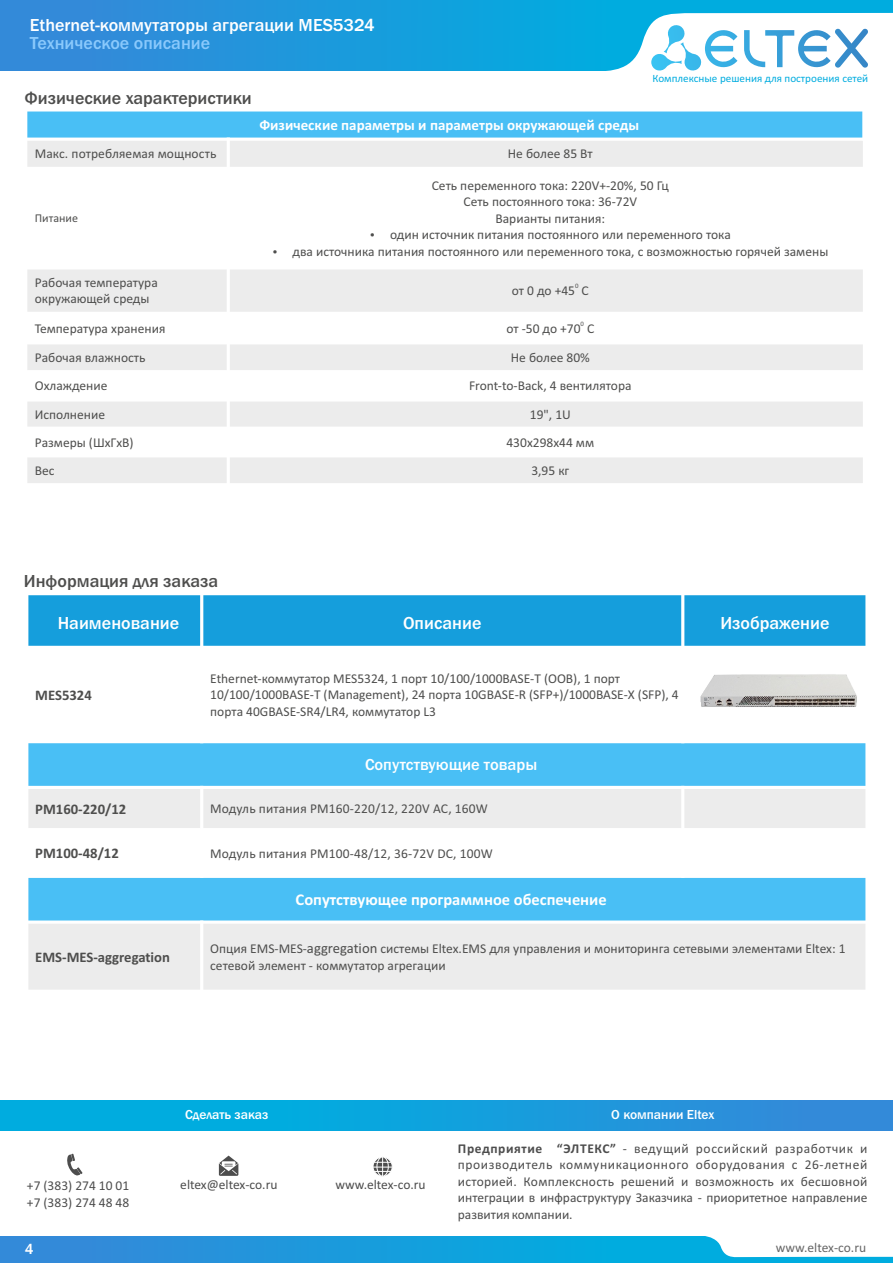
<style>
.page{position:relative;width:893px;height:1263px;background:#fff}
.page>*{position:absolute;margin:0;border:0;box-sizing:border-box;transform-origin:0 0}
.t1{font:500 18px "Franklin Gothic";color:#fff}
.t2{font:500 18px "Franklin Gothic";color:#4e4e4d}
.t3{font:500 18px "Franklin Gothic";color:#8ac9fc}
.t4{font:700 16.5px "Calibri";color:#fff}
.t5{font:500 16.5px "Franklin Gothic";color:#fff}
.t6{font:700 15px "Calibri";color:#fff}
.t7{font:500 15px "Franklin Gothic";color:#fff}
.t8{font:700 14.7px "Calibri";color:#4e4e4d}
.t9{font:13.5px/16.5px "Calibri";color:#4e4e4d}
.t10{font:13.5px/16.5px "Calibri";color:#4d4d4d;text-align:justify}
.t11{font:500 13.5px "Franklin Gothic";color:#fff}
.t12{font:13.5px "Calibri";color:#666}
.t13{font:12px "Calibri";color:#4e4e4d}
.t14{font:11.1px "Calibri";color:#00acdf}
.t15{font:6.75px "Calibri";color:#4e4e4d}
.s1{font-size:14.7px}
.s2{font-weight:700}
</style>
<div class="page">
<div style="left:0;top:0;width:893px;height:71px;background:linear-gradient(to right,#3489d9,#00b4e0)"></div>
<svg style="left:589px;top:13px;width:304px;height:58px"></svg>
<div style="left:0;top:1100px;width:893px;height:30px;background:linear-gradient(to right,#00b4e0,#3489d9)"></div>
<svg style="left:219px;top:1155px;width:19px;height:21px"></svg>
<div style="left:373px;top:1156px;width:20px;height:21px;background:#fafafa;border:1px solid #fff;border-radius:50%"></div>
<div style="left:376px;top:1156px;width:13px;height:20px;background:#fefefe;border:1px solid #fff;border-radius:50%"></div>
<svg style="left:373px;top:1157px;width:19px;height:19px"></svg>
<div style="left:0;top:1236px;width:893px;height:27px;background:linear-gradient(to right,#3489d9,#00b4e0)"></div>
<svg style="left:703px;top:1236px;width:190px;height:21px"></svg>
<div style="left:27px;top:594px;width:175px;height:53px;background:#159edc"></div>
<div style="left:202px;top:594px;width:481px;height:53px;background:#159edc"></div>
<div style="left:683px;top:594px;width:184px;height:53px;background:#159edc"></div>
<div style="left:27px;top:742px;width:840px;height:45px;background:#49bff5"></div>
<div style="left:27px;top:787px;width:175px;height:43px;background:#ececec"></div>
<div style="left:202px;top:787px;width:481px;height:43px;background:#ececec"></div>
<div style="left:683px;top:787px;width:184px;height:43px;background:#ececec"></div>
<div style="left:27px;top:876px;width:840px;height:46px;background:#49bff5"></div>
<div style="left:27px;top:922px;width:175px;height:69px;background:#ececec"></div>
<div style="left:202px;top:922px;width:665px;height:69px;background:#ececec"></div>
<hr style="left:25px;top:592px;width:3px;height:401px;background:#fff">
<hr style="left:200px;top:786px;width:3px;height:92px;background:#fff">
<hr style="left:200px;top:592px;width:3px;height:151px;background:#fff">
<hr style="left:200px;top:920px;width:3px;height:73px;background:#fff">
<hr style="left:681px;top:786px;width:3px;height:92px;background:#fff">
<hr style="left:681px;top:592px;width:3px;height:151px;background:#fff">
<hr style="left:865px;top:592px;width:4px;height:401px;background:#fff">
<hr style="left:25px;top:990px;width:844px;height:3px;background:#fff">
<svg style="left:28px;top:920px;width:838px;height:4px;fill:#fff"></svg>
<hr style="left:25px;top:875px;width:844px;height:3px;background:#fff">
<hr style="left:25px;top:828px;width:844px;height:3px;background:#fff">
<hr style="left:25px;top:786px;width:844px;height:3px;background:#fff">
<hr style="left:25px;top:740px;width:844px;height:3px;background:#fff">
<hr style="left:25px;top:646px;width:844px;height:3px;background:#fff">
<hr style="left:25px;top:592px;width:844px;height:3px;background:#fff">
<svg style="left:67px;top:1154px;width:16px;height:22px"></svg>
<img style="left:700px;top:674px;width:157px;height:33px">
<div style="left:26px;top:110px;width:838px;height:29px;background:#49bff5"></div>
<div style="left:26px;top:139px;width:202px;height:29px;background:#ececec"></div>
<div style="left:228px;top:139px;width:636px;height:29px;background:#ececec"></div>
<div style="left:26px;top:268px;width:202px;height:45px;background:#ececec"></div>
<div style="left:228px;top:268px;width:636px;height:45px;background:#ececec"></div>
<div style="left:26px;top:343px;width:202px;height:29px;background:#ececec"></div>
<div style="left:228px;top:343px;width:636px;height:29px;background:#ececec"></div>
<div style="left:26px;top:400px;width:202px;height:28px;background:#ececec"></div>
<div style="left:228px;top:400px;width:636px;height:28px;background:#ececec"></div>
<div style="left:26px;top:456px;width:202px;height:29px;background:#ececec"></div>
<div style="left:228px;top:456px;width:636px;height:29px;background:#ececec"></div>
<hr style="left:25px;top:108px;width:2px;height:378px;background:#fff">
<hr style="left:227px;top:138px;width:3px;height:348px;background:#fff">
<hr style="left:863px;top:138px;width:2px;height:348px;background:#fff">
<hr style="left:862px;top:108px;width:3px;height:33px;background:#fff">
<hr style="left:25px;top:483px;width:840px;height:3px;background:#fff">
<hr style="left:25px;top:454px;width:840px;height:3px;background:#fff">
<hr style="left:25px;top:427px;width:840px;height:3px;background:#fff">
<hr style="left:25px;top:398px;width:840px;height:3px;background:#fff">
<hr style="left:25px;top:370px;width:840px;height:3px;background:#fff">
<hr style="left:25px;top:341px;width:840px;height:3px;background:#fff">
<hr style="left:25px;top:312px;width:840px;height:3px;background:#fff">
<hr style="left:25px;top:266px;width:840px;height:3px;background:#fff">
<hr style="left:25px;top:167px;width:840px;height:3px;background:#fff">
<hr style="left:25px;top:138px;width:840px;height:3px;background:#fff">
<svg style="left:27px;top:110px;width:836px;height:2px"></svg>
<h1 class="t1" style="left:30px;top:19px;width:346px">Ethernet-коммутаторы агрегации MES5324</h1>
<h1 class="t3" style="left:30px;top:36px;width:182px">Техническое описание</h1>
<h1 class="t2" style="left:24px;top:91px;width:229px">Физические характеристики</h1>
<p class="t6" style="left:259px;top:118px;width:381px">Физические параметры и параметры окружающей среды</p>
<p class="t9" style="left:35px;top:147px;width:183px">Макс. потребляемая мощность</p>
<p class="t9" style="left:508px;top:147px;width:86px">Не более 85 Вт</p>
<p class="t14" style="left:652px;top:73px;width:217px">Комплексные решения для построения сетей</p>
<p class="t13" style="left:35px;top:213px;width:45px">Питание</p>
<p class="t9" style="left:432px;top:178px;width:239px">Сеть переменного тока: 220V+-20%, 50 Гц</p>
<p class="t9" style="left:463px;top:195px;width:175px">Сеть постоянного тока: 36-72V</p>
<p class="t9" style="left:495px;top:211px;width:111px">Варианты питания:</p>
<p class="t9" style="left:390px;top:228px;width:342px">один источник питания постоянного или переменного тока</p>
<p class="t9" style="left:293px;top:244px;width:537px">два источника питания постоянного или переменного тока, с возможностью горячей замены</p>
<p class="t9" style="left:35px;top:275px;width:125px">Рабочая температура окружающей среды</p>
<p class="t15" style="left:575px;top:283px;width:5px">0</p>
<p class="t9" style="left:512px;top:284px;width:78px">от 0 до +45 С</p>
<p class="t9" style="left:35px;top:321px;width:132px">Температура хранения</p>
<p class="t15" style="left:581px;top:321px;width:5px">0</p>
<p class="t9" style="left:506px;top:321px;width:89px">от -50 до +70 С</p>
<p class="t9" style="left:35px;top:350px;width:112px">Рабочая влажность</p>
<p class="t9" style="left:511px;top:350px;width:80px">Не более 80%</p>
<p class="t9" style="left:35px;top:379px;width:74px">Охлаждение</p>
<p class="t9" style="left:469px;top:379px;width:164px">Front-to-Back, 4 вентилятора</p>
<p class="t9" style="left:35px;top:407px;width:72px">Исполнение</p>
<p class="t9" style="left:530px;top:407px;width:43px">19", 1U</p>
<p class="t9" style="left:35px;top:435px;width:100px">Размеры (ШxГxВ)</p>
<p class="t9" style="left:506px;top:435px;width:89px">430х298х44 мм</p>
<p class="t9" style="left:35px;top:463px;width:21px">Вес</p>
<p class="t9" style="left:531px;top:463px;width:39px">3,95 кг</p>
<h1 class="t2" style="left:24px;top:574px;width:196px">Информация для заказа</h1>
<h1 class="t1" style="left:58px;top:616px;width:123px">Наименование</h1>
<h1 class="t1" style="left:403px;top:616px;width:80px">Описание</h1>
<h1 class="t1" style="left:720px;top:616px;width:111px">Изображение</h1>
<p class="t8" style="left:35px;top:688px;width:58px">MES5324</p>
<p class="t9" style="left:210px;top:671px;width:470px">Ethernet-коммутатор MES5324, 1 порт 10/100/1000BASE-T (OOB), 1 порт<br>10/100/1000BASE-T (Management), 24 порта 10GBASE-R (SFP+)/1000BASE-X (SFP), 4 порта 40GBASE-SR4/LR4, коммутатор L3</p>
<p class="t5" style="left:365px;top:759px;width:174px">Сопутствующие товары</p>
<p class="t8" style="left:35px;top:802px;width:92px">PM160-220/12</p>
<p class="t9" style="left:210px;top:801px;width:279px">Модуль питания PM160-220/12, 220V AC, 160W</p>
<p class="t8" style="left:35px;top:847px;width:85px">PM100-48/12</p>
<p class="t9" style="left:210px;top:846px;width:284px">Модуль питания PM100-48/12, 36-72V DC, 100W</p>
<p class="t4" style="left:296px;top:892px;width:313px">Сопутствующее программное обеспечение</p>
<p class="t8" style="left:35px;top:951px;width:136px">EMS-MES-aggregation</p>
<p class="t9" style="left:210px;top:942px;width:637px">Опция EMS-MES-<span class="s1">aggregation</span> системы Eltex.EMS для управления и мониторинга сетевыми элементами Eltex: 1 сетевой элемент - коммутатор агрегации</p>
<p class="t11" style="left:185px;top:1109px;width:85px">Сделать заказ</p>
<p class="t11" style="left:611px;top:1110px;width:105px">О компании Eltex</p>
<p class="t10" style="left:458px;top:1141px;width:411px"><span class="s2">Предприятие “ЭЛТЕКС”</span> - ведущий российский разработчик и производитель коммуникационного оборудования с 26-летней историей. Комплексность решений и возможность их бесшовной интеграции в инфраструктуру Заказчика - приоритетное направление развития компании.</p>
<p class="t10" style="left:27px;top:1179px;width:104px">+7 (383) 274 10 01 +7 (383) 274 48 48</p>
<p class="t10" style="left:180px;top:1177px;width:99px">eltex@eltex-co.ru</p>
<p class="t10" style="left:335px;top:1177px;width:92px">www.eltex-co.ru</p>
<p class="t7" style="left:25px;top:1243px;width:10px">4</p>
<p class="t12" style="left:776px;top:1242px;width:92px">www.eltex-co.ru</p>
</div>
